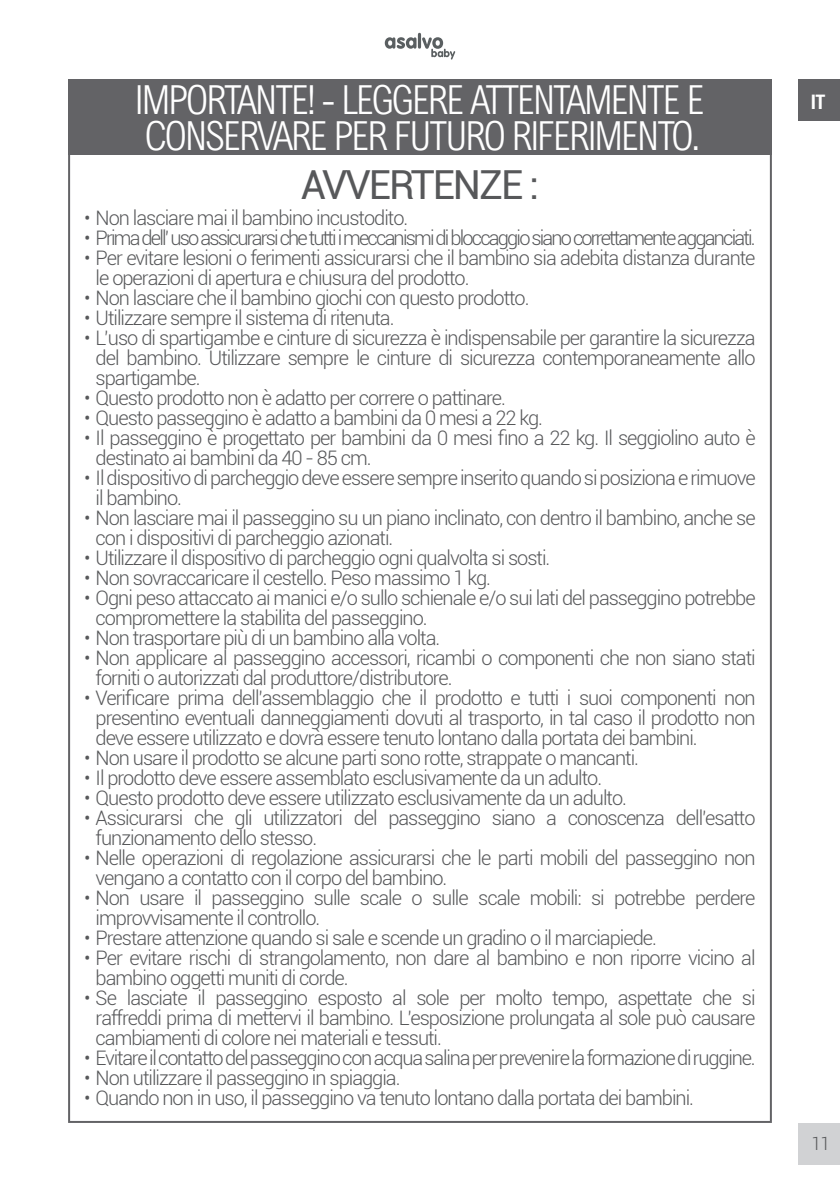
<style>
.page{position:relative;width:840px;height:1191px;background:#fff}
.page>*{position:absolute;margin:0;border:0;box-sizing:border-box;transform-origin:0 0}
.t1{font:300 40px "Arial Nova Cond";letter-spacing:-.05em;color:#fff}
.t2{font:40px "Roboto";letter-spacing:-.05em;color:#57585a}
.t3{font:300 20px/20px "Roboto";letter-spacing:-.05em;color:#57585a}
.t4{font:300 20px "Roboto";letter-spacing:-.09em;color:#57585a}
.t5{font:700 condensed 20px "Roboto";color:#fff}
.t6{font:300 18px "Roboto";color:#57585a}
</style>
<div class="page">
<div style="left:797px;top:1123px;width:42px;height:41px;background:#d1d2d4"></div>
<svg style="left:384px;top:33px;width:71px;height:27px"></svg>
<div style="left:797px;top:79px;width:42px;height:42px;background:#636366"></div>
<div style="left:68px;top:79px;width:703px;height:76px;background:#636366"></div>
<p class="t1" style="left:135px;top:75px;width:571px">IMPORTANTE! - LEGGERE ATTENTAMENTE E</p>
<p class="t5" style="left:810px;top:88px;width:16px">IT</p>
<p class="t1" style="left:145px;top:111px;width:556px">CONSERVARE PER FUTURO RIFERIMENTO.</p>
<p class="t2" style="left:300px;top:156px;width:240px">AVVERTENZE :</p>
<p class="t3" style="left:84px;top:207px;width:325px">• Non lasciare mai il bambino incustodito.</p>
<p class="t4" style="left:84px;top:224px;width:672px">• Prima dell’uso assicurarsiche tuttiimeccanismidibloccaggio siano correttamente agganciati.</p>
<p class="t3" style="left:96px;top:247px;width:661px;text-indent:-11px">• Per evitare lesioni o ferimenti assicurarsi che il bambino sia adebita distanza durante le operazioni di apertura e chiusura del prodotto.</p>
<p class="t3" style="left:84px;top:287px;width:446px">• Non lasciare che il bambino giochi con questo prodotto.</p>
<p class="t3" style="left:84px;top:307px;width:311px">• Utilizzare sempre il sistema di ritenuta.</p>
<p class="t3" style="left:96px;top:327px;width:661px;text-align:justify;text-indent:-11px">• L’uso di spartigambe e cinture di sicurezza è indispensabile per garantire la sicurezza del bambino. Utilizzare sempre le cinture di sicurezza contemporaneamente allo spartigambe.</p>
<p class="t3" style="left:84px;top:387px;width:423px">• Questo prodotto non è adatto per correre o pattinare.</p>
<p class="t3" style="left:84px;top:407px;width:460px">• Questo passeggino è adatto a bambini da 0 mesi a 22 kg.</p>
<p class="t3" style="left:96px;top:427px;width:661px;text-indent:-11px">• Il passeggino è progettato per bambini da 0 mesi fino a 22 kg. Il seggiolino auto è destinato ai bambini da 40 - 85 cm.</p>
<p class="t3" style="left:96px;top:467px;width:661px;text-indent:-11px">• Il dispositivo di parcheggio deve essere sempre inserito quando si posiziona e rimuove il bambino.</p>
<p class="t3" style="left:96px;top:507px;width:661px;text-indent:-11px">• Non lasciare mai il passeggino su un piano inclinato, con dentro il bambino, anche se con i dispositivi di parcheggio azionati.</p>
<p class="t3" style="left:84px;top:547px;width:467px">• Utilizzare il dispositivo di parcheggio ogni qualvolta si sosti.</p>
<p class="t3" style="left:84px;top:567px;width:408px">• Non sovraccaricare il cestello. Peso massimo 1 kg.</p>
<p class="t3" style="left:96px;top:587px;width:661px;text-indent:-11px">• Ogni peso attaccato ai manici e/o sullo schienale e/o sui lati del passeggino potrebbe compromettere la stabilita del passeggino.</p>
<p class="t3" style="left:84px;top:627px;width:357px">• Non trasportare più di un bambino alla volta.</p>
<p class="t3" style="left:96px;top:647px;width:661px;text-indent:-11px">• Non applicare al passeggino accessori, ricambi o componenti che non siano stati forniti o autorizzati dal produttore/distributore.</p>
<p class="t3" style="left:96px;top:687px;width:661px;text-align:justify;text-indent:-11px">• Verificare prima dell’assemblaggio che il prodotto e tutti i suoi componenti non presentino eventuali danneggiamenti dovuti al trasporto, in tal caso il prodotto non deve essere utilizzato e dovrà essere tenuto lontano dalla portata dei bambini.</p>
<p class="t3" style="left:84px;top:747px;width:556px">• Non usare il prodotto se alcune parti sono rotte, strappate o mancanti.</p>
<p class="t3" style="left:84px;top:767px;width:519px">• Il prodotto deve essere assemblato esclusivamente da un adulto.</p>
<p class="t3" style="left:84px;top:787px;width:544px">• Questo prodotto deve essere utilizzato esclusivamente da un adulto.</p>
<p class="t3" style="left:96px;top:807px;width:661px;text-indent:-11px">• Assicurarsi che gli utilizzatori del passeggino siano a conoscenza dell’esatto funzionamento dello stesso.</p>
<p class="t3" style="left:96px;top:847px;width:661px;text-indent:-11px">• Nelle operazioni di regolazione assicurarsi che le parti mobili del passeggino non vengano a contatto con il corpo del bambino.</p>
<p class="t3" style="left:96px;top:887px;width:661px;text-indent:-11px">• Non usare il passeggino sulle scale o sulle scale mobili: si potrebbe perdere improvvisamente il controllo.</p>
<p class="t3" style="left:84px;top:927px;width:574px">• Prestare attenzione quando si sale e scende un gradino o il marciapiede.</p>
<p class="t3" style="left:96px;top:947px;width:661px;text-indent:-11px">• Per evitare rischi di strangolamento, non dare al bambino e non riporre vicino al bambino oggetti muniti di corde.</p>
<p class="t3" style="left:96px;top:987px;width:661px;text-align:justify;text-indent:-11px">• Se lasciate il passeggino esposto al sole per molto tempo, aspettate che si raffreddi prima di mettervi il bambino. L’esposizione prolungata al sole può causare cambiamenti di colore nei materiali e tessuti.</p>
<p class="t3" style="left:84px;top:1047px;width:672px">• Evitare il contatto del passeggino con acqua salina per prevenire la formazione di ruggine.</p>
<p class="t3" style="left:84px;top:1067px;width:317px">• Non utilizzare il passeggino in spiaggia.</p>
<p class="t3" style="left:84px;top:1087px;width:611px">• Quando non in uso, il passeggino va tenuto lontano dalla portata dei bambini.</p>
<p class="t6" style="left:811px;top:1130px;width:20px">11</p>
</div>
